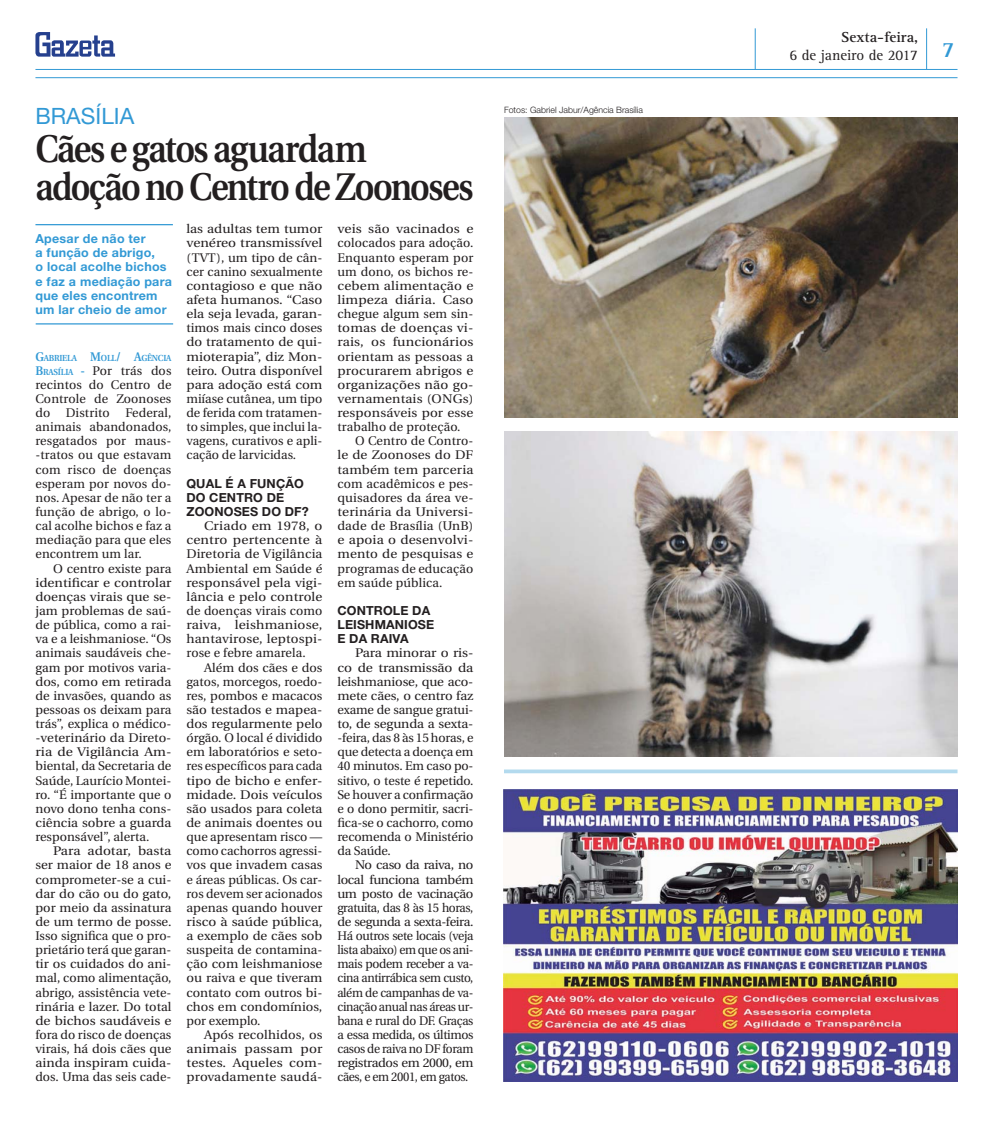
<style>
.page{position:relative;width:993px;height:1124px;background:#fff}
.page>*{position:absolute;margin:0;border:0;box-sizing:border-box;transform-origin:0 0}
.t1{font:600 38.5px/38.8px "Utopia";letter-spacing:-.045em;color:#231f20;scale:.88 1}
.t2{font:22.5px "Helvetica Neue";color:#3299d5}
.t3{font:15px/18px "Rotis Serif";color:#231f20}
.t4{font:12.5px/14.1px "Utopia";color:#231f20;text-align:justify}
.t5{font:12.5px/14.1px "Utopia";color:#231f20;text-align:justify;scale:1.1 1}
.t6{font:12.5px/14.1px "Utopia";color:#231f20;text-align:justify;scale:1.04 1}
.t7{font:12.5px/14.1px "Utopia";color:#231f20;text-align:justify;scale:1.08 1}
.t8{font:700 12.5px/14.1px "Helvetica Neue";letter-spacing:.02em;color:#3299d5}
.t9{font:12.5px/14.1px "Utopia";color:#231f20;text-align:justify;scale:1.05 1}
.t10{font:700 12.5px/14.1px "Helvetica Neue";letter-spacing:.01em;color:#231f20}
.t11{font:300 8.75px "Helvetica Neue";color:#231f20}
.t12{font:600 8.75px "Utopia";letter-spacing:-.03em;color:#3299d5;scale:.94 1}
.s1{font-size:12.5px}
.s2{font-weight:600;color:#3299d5}
.s3{font-weight:600;font-size:8.75px;color:#3299d5}
.s4{font-weight:700}
</style>
<div class="page">
<hr style="left:35px;top:77px;width:922px;height:1px;background:#3299d5">
<hr style="left:35px;top:69px;width:922px;height:1px;background:#3299d5">
<hr style="left:925px;top:28px;width:1px;height:41px;background:#3299d5">
<hr style="left:754px;top:28px;width:1px;height:42px;background:#3299d5">
<svg style="left:35px;top:32px;width:80px;height:25px"></svg>
<img style="left:503px;top:789px;width:454px;height:291px">
<svg style="left:504px;top:769px;width:453px;height:4px;background:#bcdef0"></svg>
<hr style="left:35px;top:224px;width:138px;height:1px;background:#3299d5">
<hr style="left:36px;top:323px;width:137px;height:1px;background:#3299d5">
<img style="left:504px;top:117px;width:453px;height:300px">
<img style="left:504px;top:431px;width:453px;height:325px">
<h2 class="t2" style="left:35px;top:108px;width:100px">BRASÍLIA</h2>
<h1 class="t1" style="left:35px;top:132px;width:499px">Cães e gatos aguardam adoção no Centro de Zoonoses</h1>
<p class="t8" style="left:35px;top:233px;width:138px">Apesar de não ter<br>a função de abrigo,<br>o local acolhe bichos e faz a mediação para que eles encontrem um lar cheio de amor</p>
<p class="t12" style="left:35px;top:354px;width:146px"><span class="s1">G</span>ABRIELA <span class="s1">M</span>OLL<span class="s1">/ A</span>GÊNCIA</p>
<p class="t4" style="left:35px;top:364px;width:137px"><span class="s2">B</span><span class="s3">RASÍLIA</span> <span class="s2">-</span> Por trás dos recintos do Centro de Controle de Zoonoses do Distrito Federal, animais abandonados, resgatados por maus--tratos ou que estavam com risco de doenças esperam por novos do&shy;nos. Apesar de não ter a função de abrigo, o lo&shy;cal acolhe bichos e faz a mediação para que eles encontrem um lar.</p>
<p class="t4" style="left:35px;top:562px;width:137px;text-indent:18px">O centro existe para identificar e controlar doenças virais que se&shy;jam problemas de saú&shy;de pública, como a rai&shy;va e a leishmaniose. “Os animais saudáveis che&shy;gam por motivos varia&shy;dos, como em retirada de invasões, quando as pessoas os deixam para trás”, explica o médico--veterinário da Direto&shy;ria de Vigilância Am&shy;biental, da Secretaria de Saúde, Laurício Montei&shy;ro. “É importante que o novo dono tenha cons&shy;ciência sobre a guarda responsável”, alerta.</p>
<p class="t5" style="left:35px;top:844px;width:125px;text-indent:18px">Para adotar, basta ser maior de 18 anos e comprometer-se a cui&shy;dar do cão ou do gato, por meio da assinatura de um termo de posse.<br>Isso significa que o pro&shy;prietário terá que garan&shy;tir os cuidados do ani&shy;mal, como alimentação, abrigo, assistência vete&shy;rinária e lazer. Do total de bichos saudáveis e fora do risco de doenças virais, há dois cães que ainda inspiram cuida&shy;dos. Uma das seis cade-</p>
<p class="t7" style="left:186px;top:223px;width:127px">las adultas tem tumor venéreo transmissível (TVT), um tipo de cân&shy;cer canino sexualmente contagioso e que não afeta humanos. “Caso ela seja levada, garan&shy;timos mais cinco doses do tratamento de qui&shy;mioterapia”, diz Mon&shy;teiro. Outra disponível para adoção está com miíase cutânea, um tipo de ferida com tratamen&shy;to simples, que inclui la&shy;vagens, curativos e apli&shy;cação de larvicidas.</p>
<p class="t10" style="left:186px;top:477px;width:124px">QUAL É A FUNÇÃO<br>DO CENTRO DE<br>ZOONOSES DO DF?</p>
<p class="t5" style="left:186px;top:520px;width:125px;text-indent:18px">Criado em 1978, o centro pertencente à Diretoria de Vigilância Ambiental em Saúde é responsável pela vigi&shy;lância e pelo controle de doenças virais como raiva, leishmaniose, hantavirose, leptospi&shy;rose e febre amarela.</p>
<p class="t4" style="left:186px;top:661px;width:137px;text-indent:18px">Além dos cães e dos gatos, morcegos, roedo&shy;res, pombos e macacos são testados e mapea&shy;dos regularmente pelo órgão. O local é dividido em laboratórios e seto&shy;res específicos para cada tipo de bicho e enfer&shy;midade. Dois veículos são usados para coleta de animais doentes ou que apresentam risco — como cachorros agressi&shy;vos que invadem casas e áreas públicas. Os car&shy;ros devem ser acionados apenas quando houver risco à saúde pública, a exemplo de cães sob suspeita de contamina&shy;ção com leishmaniose ou raiva e que tiveram contato com outros bi&shy;chos em condomínios, por exemplo.</p>
<p class="t9" style="left:186px;top:1028px;width:131px;text-indent:18px">Após recolhidos, os animais passam por testes. Aqueles com&shy;provadamente saudá-</p>
<p class="t5" style="left:337px;top:223px;width:125px">veis são vacinados e colocados para adoção.<br>Enquanto esperam por um dono, os bichos re&shy;cebem alimentação e limpeza diária. Caso chegue algum sem sin&shy;tomas de doenças vi&shy;rais, os funcionários orientam as pessoas a procurarem abrigos e organizações não go&shy;vernamentais (ONGs) responsáveis por esse trabalho de proteção.</p>
<p class="t4" style="left:337px;top:435px;width:137px;text-indent:18px">O Centro de Contro&shy;le de Zoonoses do DF também tem parceria com acadêmicos e pes&shy;quisadores da área ve&shy;terinária da Universi&shy;dade de Brasília (UnB) e apoia o desenvolvi&shy;mento de pesquisas e programas de educação em saúde pública.</p>
<p class="t10" style="left:337px;top:604px;width:98px">CONTROLE DA<br>LEISHMANIOSE<br>E DA RAIVA</p>
<p class="t5" style="left:337px;top:647px;width:125px;text-indent:18px">Para minorar o ris&shy;co de transmissão da leishmaniose, que aco&shy;mete cães, o centro faz exame de sangue gratui&shy;to, de segunda a sexta--feira, das 8 às 15 horas, e que detecta a doença em 40 minutos. Em caso po&shy;sitivo, o teste é repetido.<br>Se houver a confirmação e o dono permitir, sacri&shy;fica-se o cachorro, como recomenda o Ministério da Saúde.</p>
<p class="t6" style="left:337px;top:859px;width:132px;text-indent:18px">No caso da raiva, no local funciona também um posto de vacinação gratuita, das 8 às 15 horas, de segunda a sexta-feira.<br>Há outros sete locais (veja lista abaixo) em que os ani&shy;mais podem receber a va&shy;cina antirrábica sem custo, além de campanhas de va&shy;cinação anual nas áreas ur&shy;bana e rural do DF. Graças a essa medida, os últimos casos de raiva no DF foram registrados em 2000, em cães, e em 2001, em gatos.</p>
<p class="t11" style="left:504px;top:107px;width:140px">Fotos: Gabriel Jabur/Agência Brasília</p>
<p class="t3" style="left:789px;top:30px;width:167px;text-indent:52px"><span class="s4">Sexta-feira,<br></span>6 de janeiro de 2017 <sup>7</sup></p>
</div>
